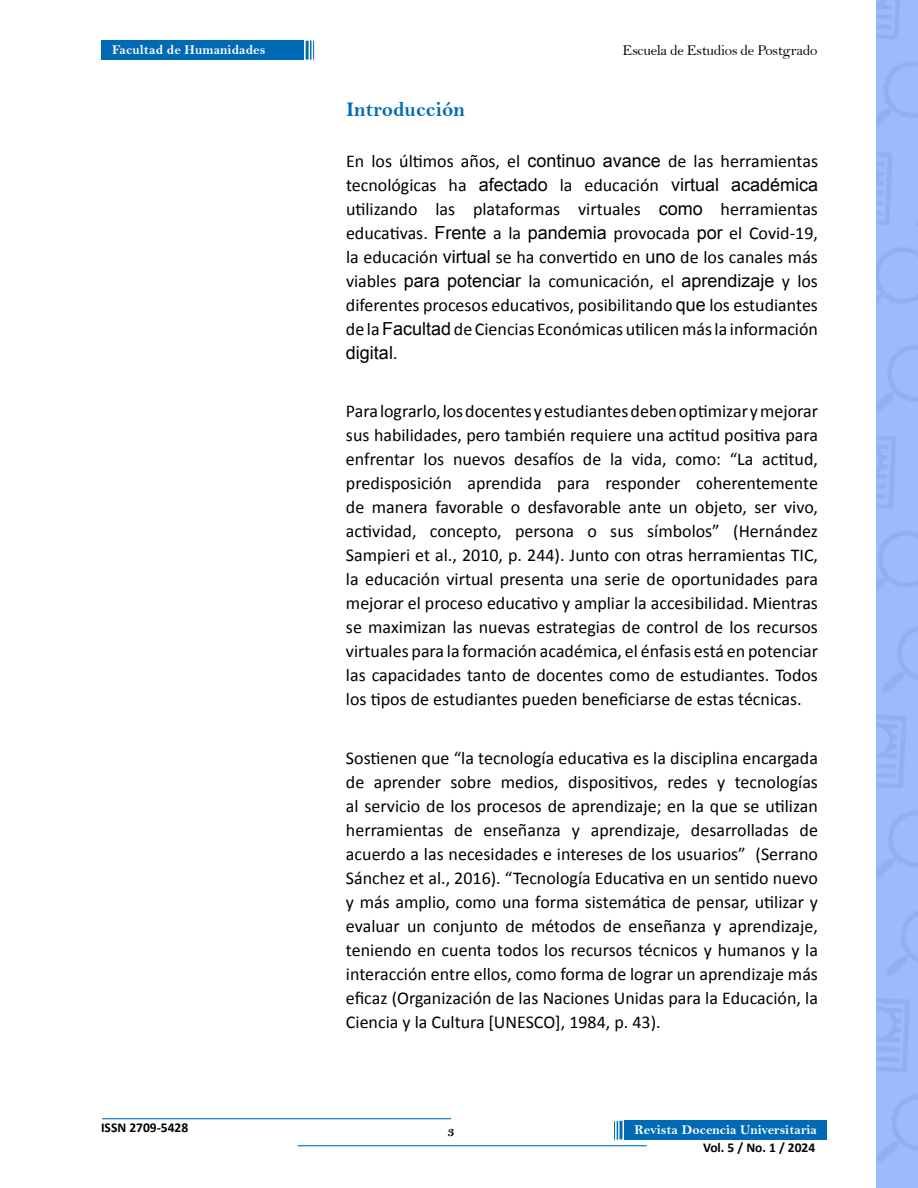
<style>
.page{position:relative;width:918px;height:1188px;background:#fff}
.page>*{position:absolute;margin:0;border:0;box-sizing:border-box;transform-origin:0 0}
.t1{font:21px "Bell MT Bold";color:#006bb4}
.t2{font:18px/24px "Calibri";color:#000;text-align:justify}
.t3{font:18px "Arial";color:#000}
.t4{font:15px "Bell";letter-spacing:-.025em;color:#000}
.t5{font:13.5px "Bell MT Bold";color:#fff}
.t6{font:700 13.5px "Calibri";color:#000}
.t7{font:13.5px "Bell MT Bold";color:#000}
.s1{font-family:"Arial"}
.s2{font-family:"Calibri"}
</style>
<div class="page">
<div style="left:625px;top:1121px;width:202px;height:19px;background:#006bb4"></div>
<div style="left:101px;top:40px;width:203px;height:20px;background:#006bb4"></div>
<hr style="left:306px;top:41px;width:3px;height:19px;background:#006bb4">
<svg style="left:614px;top:1121px;width:8px;height:19px"></svg>
<svg style="left:310px;top:40px;width:4px;height:20px"></svg>
<hr style="left:102px;top:1118px;width:349px;height:1px;background:#0070c0">
<hr style="left:297px;top:1145px;width:350px;height:1px;background:#0070c0">
<p class="t5" style="left:112px;top:41px;width:155px">Facultad de Humanidades</p>
<p class="t6" style="left:101px;top:1119px;width:89px">ISSN 2709-5428</p>
<p class="t4" style="left:623px;top:42px;width:196px">Escuela de Estudios de Postgrado</p>
<p class="t1" style="left:346px;top:97px;width:120px">Introducción</p>
<p class="t2" style="left:346px;top:149px;width:474px">En los últimos años, el <span class="s1">continuo avance</span> de las herramientas tecnológicas ha <span class="s1">afectado</span> la educación <span class="s1">virtual académica </span>utilizando las plataformas virtuales <span class="s1">como</span> herramientas educativas. <span class="s1">Frente</span> a la <span class="s1">pandemia</span> provocada <span class="s1">por</span> el Covid-19, la educación <span class="s1">virtual</span> se ha convertido en <span class="s1">uno</span> de los canales más viables <span class="s1">para potenciar</span> la comunicación, el <span class="s1">aprendizaje</span> y los diferentes procesos educativos, posibilitando <span class="s1">que</span> los estudiantes de la <span class="s1">Facultad</span> de Ciencias Económicas utilicen más la información</p>
<p class="t3" style="left:346px;top:341px;width:53px">digital<span class="s2">.</span></p>
<p class="t2" style="left:346px;top:400px;width:474px">Para lograrlo, los docentes y estudiantes deben optimizar y mejorar sus habilidades, pero también requiere una actitud positiva para enfrentar los nuevos desafíos de la vida, como: “La actitud, predisposición aprendida para responder coherentemente de manera favorable o desfavorable ante un objeto, ser vivo, actividad, concepto, persona o sus símbolos” (Hernández Sampieri et al., 2010, p. 244). Junto con otras herramientas TIC, la educación virtual presenta una serie de oportunidades para mejorar el proceso educativo y ampliar la accesibilidad. Mientras se maximizan las nuevas estrategias de control de los recursos virtuales para la formación académica, el énfasis está en potenciar las capacidades tanto de docentes como de estudiantes. Todos los tipos de estudiantes pueden beneficiarse de estas técnicas.</p>
<p class="t2" style="left:346px;top:746px;width:474px">Sostienen que “la tecnología educativa es la disciplina encargada de aprender sobre medios, dispositivos, redes y tecnologías al servicio de los procesos de aprendizaje; en la que se utilizan herramientas de enseñanza y aprendizaje, desarrolladas de acuerdo a las necesidades e intereses de los usuarios” (Serrano Sánchez et al., 2016). “Tecnología Educativa en un sentido nuevo y más amplio, como una forma sistemática de pensar, utilizar y evaluar un conjunto de métodos de enseñanza y aprendizaje, teniendo en cuenta todos los recursos técnicos y humanos y la interacción entre ellos, como forma de lograr un aprendizaje más eficaz (Organización de las Naciones Unidas para la Educación, la Ciencia y la Cultura [UNESCO], 1984, p. 43).</p>
<p class="t7" style="left:448px;top:1124px;width:9px">3</p>
<p class="t5" style="left:635px;top:1122px;width:184px">Revista Docencia Universitaria</p>
<p class="t6" style="left:703px;top:1139px;width:114px">Vol. 5 / No. 1 / 2024</p>
</div>
